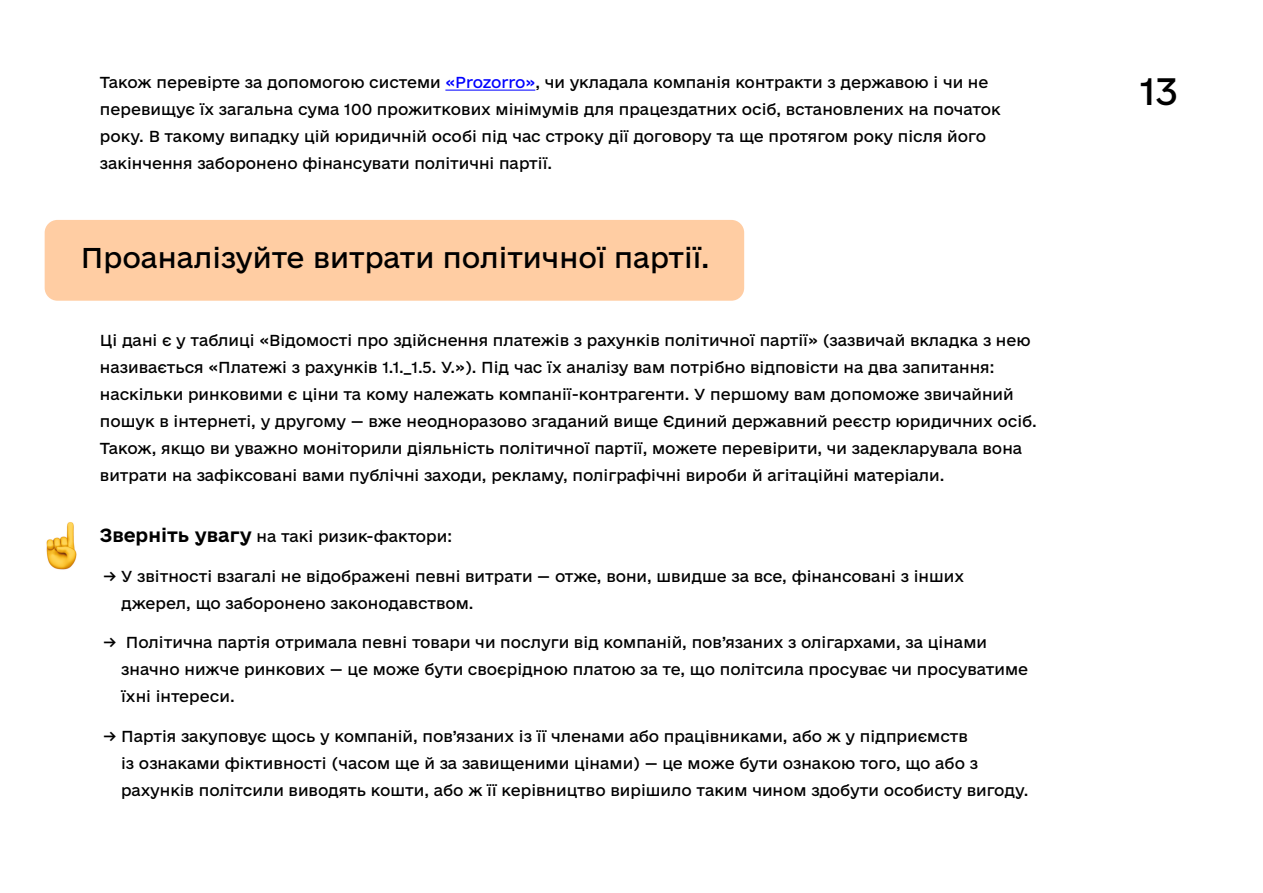
<style>
.page{position:relative;width:1263px;height:893px;background:#fff}
.page>*{position:absolute;margin:0;border:0;box-sizing:border-box;transform-origin:0 0}
.t1{font:36px "e Ukraine Regular";color:#000}
.t2{font:27px "e Ukraine Regular";color:#000}
.t3{font:15px/27px "e Ukraine Regular";color:#000}
.s1{color:#00f}
.s2{font-family:"e Ukraine Bold";font-size:18px}
</style>
<div class="page">
<div style="left:45px;top:220px;width:699px;height:81px;background:#ffcda3;border-radius:13px"></div>
<img style="left:46px;top:522px;width:31px;height:48px">
<hr style="left:445px;top:90px;width:90px;height:1px;background:#00f">
<p class="t3" style="left:100px;top:70px;width:902px">Також перевірте за допомогою системи <span class="s1">«Prozorro»</span>, чи укладала компанія контракти з державою і чи не перевищує їх загальна сума 100 прожиткових мінімумів для працездатних осіб, встановлених на початок року. В такому випадку цій юридичній особі під час строку дії договору та ще протягом року після його закінчення заборонено фінансувати політичні партії.</p>
<h2 class="t2" style="left:81px;top:241px;width:630px">Проаналізуйте витрати політичної партії.</h2>
<p class="t3" style="left:100px;top:327px;width:938px">Ці дані є у таблиці «Відомості про здійснення платежів з рахунків політичної партії» (зазвичай вкладка з нею називається «Платежі з рахунків 1.1._1.5. У.»). Під час їх аналізу вам потрібно відповісти на два запитання: наскільки ринковими є ціни та кому належать компанії-контрагенти. У першому вам допоможе звичайний пошук в інтернеті, у другому — вже неодноразово згаданий вище Єдиний державний реєстр юридичних осіб.<br>Також, якщо ви уважно моніторили діяльність політичної партії, можете перевірити, чи задекларувала вона витрати на зафіксовані вами публічні заходи, рекламу, поліграфічні вироби й агітаційні матеріали.</p>
<p class="t3" style="left:100px;top:523px;width:354px"><span class="s2">Зверніть увагу</span> на такі ризик-фактори:</p>
<p class="t3" style="left:121px;top:563px;width:844px;text-indent:-17px">→ У звітності взагалі не відображені певні витрати — отже, вони, швидше за все, фінансовані з інших джерел, що заборонено законодавством.</p>
<p class="t3" style="left:121px;top:630px;width:908px;text-indent:-17px">→ Політична партія отримала певні товари чи послуги від компаній, пов’язаних з олігархами, за цінами значно нижче ринкових — це може бути своєрідною платою за те, що політсила просуває чи просуватиме їхні інтереси.</p>
<p class="t3" style="left:121px;top:723px;width:909px;text-indent:-17px">→ Партія закуповує щось у компаній, пов’язаних із її членами або працівниками, або ж у підприємств<br>із ознаками фіктивності (часом ще й за завищеними цінами) — це може бути ознакою того, що або з рахунків політсили виводять кошти, або ж її керівництво вирішило таким чином здобути особисту вигоду.</p>
<h1 class="t1" style="left:1140px;top:69px;width:40px">13</h1>
</div>
